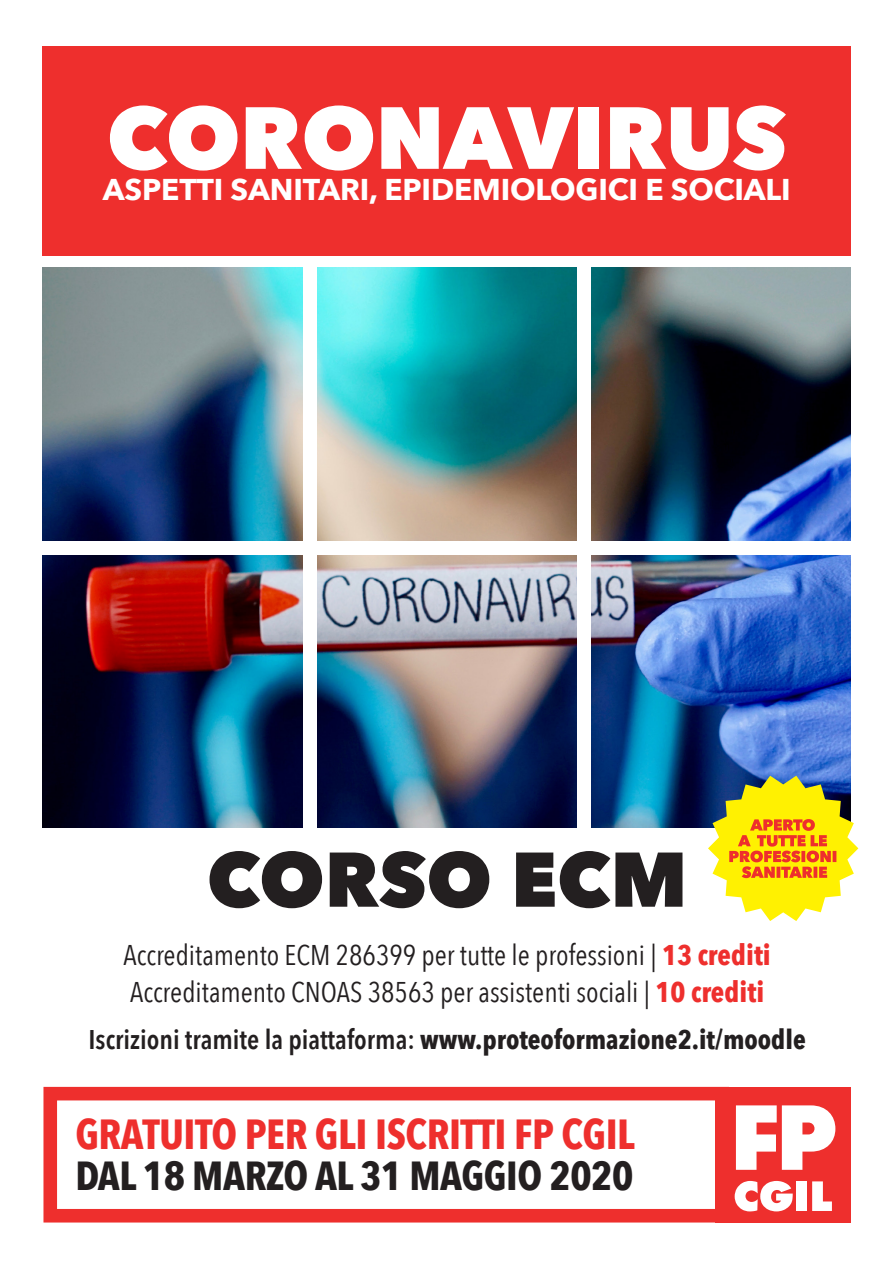
<style>
.page{position:relative;width:893px;height:1263px;background:#fff}
.page>*{position:absolute;margin:0;border:0;box-sizing:border-box;transform-origin:0 0}
.t1{font:800 87px "Avenir Next";letter-spacing:-.005em;color:#fff}
.t2{font:800 76.5px "Avenir Next";color:#231f20}
.t3{font:700 42px "Avenir Next Condensed";letter-spacing:-.01em;color:#ee2f2d}
.t4{font:700 40.5px "Avenir Next Condensed";letter-spacing:-.01em;color:#231f20}
.t5{font:700 30px "Avenir Next";letter-spacing:-.005em;color:#fff}
.t6{font:28.5px "Avenir Next Condensed";color:#231f20}
.t7{font:600 27px "Avenir Next Condensed";color:#231f20}
.s1{font-weight:700;color:#ee2f2d}
.s2{font-weight:700}
</style>
<div class="page">
<img style="left:43px;top:268px;width:807px;height:559px">
<div style="left:304px;top:197px;width:13px;height:860px;background:#fff"></div>
<div style="left:578px;top:197px;width:13px;height:868px;background:#fff"></div>
<div style="left:0;top:541px;width:867px;height:13px;background:#fff"></div>
<div style="left:43px;top:1087px;width:686px;height:135px;background:#fff;border:14px solid #ee2f2d"></div>
<div style="left:715px;top:1087px;width:136px;height:135px;background:#ee2f2d"></div>
<svg style="left:735px;top:1181px;width:58px;height:30px"></svg>
<div style="left:796px;top:1181px;width:11px;height:30px;background:#fff"></div>
<svg style="left:812px;top:1181px;width:20px;height:30px"></svg>
<svg style="left:736px;top:1105px;width:99px;height:65px"></svg>
<div style="left:43px;top:46px;width:808px;height:209px;background:#ee2f2d"></div>
<svg style="left:708px;top:776px;width:150px;height:145px"></svg>
<p class="t1" style="left:107px;top:84px;width:681px">CORONAVIRUS</p>
<p class="t5" style="left:103px;top:164px;width:689px">ASPETTI SANITARI, EPIDEMIOLOGICI E SOCIALI</p>
<p class="t2" style="left:207px;top:832px;width:482px">CORSO ECM</p>
<p class="t6" style="left:124px;top:930px;width:649px">Accreditamento ECM 286399 per tutte le professioni | <span class="s1">13 crediti</span></p>
<p class="t6" style="left:130px;top:968px;width:635px">Accreditamento CNOAS 38563 per assistenti sociali | <span class="s1">10 crediti</span></p>
<p class="t7" style="left:89px;top:1016px;width:719px">Iscrizioni tramite la piattaforma: <span class="s2">www.proteoformazione2.it/moodle</span></p>
<p class="t3" style="left:75px;top:1109px;width:561px">GRATUITO PER GLI ISCRITTI FP CGIL</p>
<p class="t4" style="left:75px;top:1151px;width:559px">DAL 18 MARZO AL 31 MAGGIO 2020</p>
</div>
